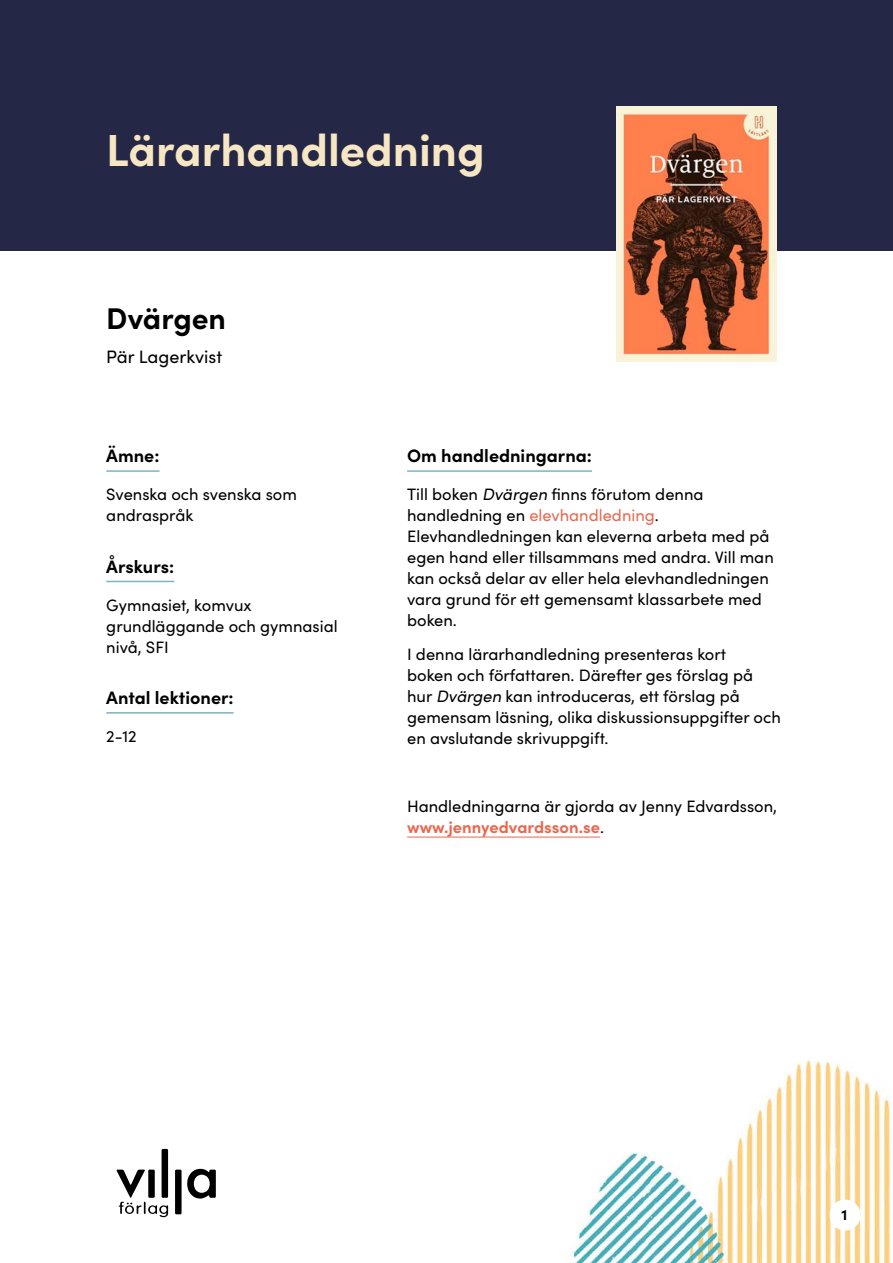
<style>
.page{position:relative;width:893px;height:1263px;background:#fff}
.page>*{position:absolute;margin:0;border:0;box-sizing:border-box;transform-origin:0 0}
.t1{font:700 45px "Sofia Pro";color:#f7e6c3}
.t2{font:700 30px "Sofia Pro";color:#000}
.t3{font:700 18px "Sofia Pro";color:#000}
.t4{font:18px "Sofia Pro";color:#000}
.t5{font:16.5px/21px "Sofia Pro";color:#000}
.t6{font:700 15px "Sofia Pro";color:#000}
.s1{font-style:italic}
.s2{color:#ea684f}
.s3{font-weight:700;color:#ea684f}
</style>
<div class="page">
<img style="left:106px;top:251px;width:785px;height:1012px">
<hr style="left:106px;top:470px;width:53px;height:2px;background:#7bb3be">
<hr style="left:106px;top:581px;width:68px;height:1px;background:#7bb3be">
<hr style="left:106px;top:712px;width:128px;height:2px;background:#7bb3be">
<div style="left:0;top:0;width:893px;height:251px;background:#242745"></div>
<img style="left:617px;top:106px;width:159px;height:256px">
<hr style="left:407px;top:470px;width:185px;height:2px;background:#7bb3be">
<hr style="left:407px;top:837px;width:193px;height:1px;background:#ea684f">
<div style="left:830px;top:1199px;width:30px;height:31px;background:#fff;border-radius:50%"></div>
<div style="left:162px;top:1149px;width:6px;height:49px;background:#000"></div>
<div style="left:175px;top:1169px;width:7px;height:45px;background:#000"></div>
<svg style="left:187px;top:1169px;width:29px;height:29px"></svg>
<svg style="left:116px;top:1169px;width:52px;height:48px"></svg>
<h1 class="t1" style="left:106px;top:116px;width:380px">Lärarhandledning</h1>
<h2 class="t2" style="left:106px;top:295px;width:121px">Dvärgen</h2>
<p class="t4" style="left:106px;top:343px;width:117px">Pär Lagerkvist</p>
<p class="t3" style="left:106px;top:442px;width:55px">Ämne:</p>
<p class="t5" style="left:106px;top:483px;width:192px">Svenska och svenska som andraspråk</p>
<p class="t3" style="left:106px;top:552px;width:69px">Årskurs:</p>
<p class="t5" style="left:106px;top:593px;width:233px">Gymnasiet, komvux grundläggande och gymnasial nivå, SFI</p>
<p class="t3" style="left:106px;top:684px;width:129px">Antal lektioner:</p>
<p class="t5" style="left:106px;top:725px;width:32px">2-12</p>
<p class="t3" style="left:407px;top:442px;width:186px">Om handledningarna:</p>
<p class="t5" style="left:407px;top:483px;width:368px">Till boken <span class="s1">Dvärgen</span> finns förutom denna handledning en <span class="s2">elevhandledning</span>.<br>Elevhandledningen kan eleverna arbeta med på egen hand eller tillsammans med andra. Vill man kan också delar av eller hela elevhandledningen vara grund för ett gemensamt klassarbete med boken.</p>
<p class="t5" style="left:407px;top:643px;width:375px">I denna lärarhandledning presenteras kort<br>boken och författaren. Därefter ges förslag på hur <span class="s1">Dvärgen</span> kan introduceras, ett förslag på gemensam läsning, olika diskussionsuppgifter och en avslutande skrivuppgift.</p>
<p class="t5" style="left:407px;top:794px;width:371px">Handledningarna är gjorda av Jenny Edvardsson, <span class="s3">www.jennyedvardsson.se</span>.</p>
<p class="t6" style="left:842px;top:1204px;width:7px">1</p>
</div>
